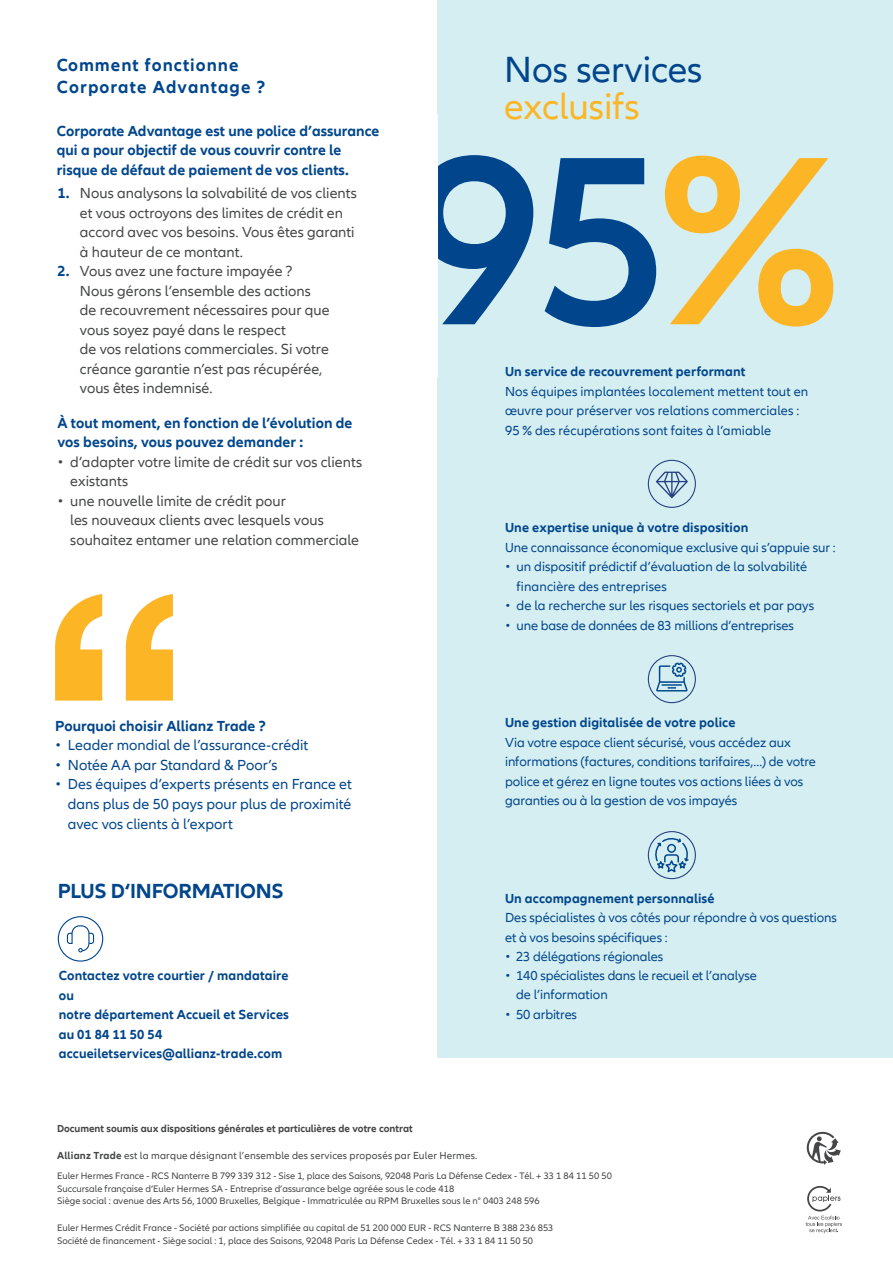
<style>
.page{position:relative;width:893px;height:1263px;background:#fff}
.page>*{position:absolute;margin:0;border:0;box-sizing:border-box;transform-origin:0 0}
.t1{font:600 249.15px "Allianz Neo";color:#01468c}
.t2{font:37.5px "Allianz Neo";color:#01468c}
.t3{font:37.5px "Allianz Neo";color:#fcb525}
.t4{font:700 21px "Allianz Neo";letter-spacing:-.01em;color:#01468c}
.t5{font:700 18px/21.6px "Allianz Neo";letter-spacing:.055em;color:#01468c}
.t6{font:15px/19.5px "Allianz Neo";letter-spacing:.005em;color:#454647}
.t7{font:700 15px/19.5px "Allianz Neo";letter-spacing:.005em;color:#01468c}
.t8{font:15px/19.5px "Allianz Neo";letter-spacing:.005em;color:#01468c;text-align:justify}
.t9{font:13.5px/19.5px "Allianz Neo";color:#01468c}
.t10{font:700 13.5px/19.5px "Allianz Neo";letter-spacing:.01em;color:#01468c}
.t11{font:10.5px "Allianz Neo";letter-spacing:.02em;color:#454647}
.t12{font:700 10.5px "Allianz Neo";color:#454647}
.t13{font:9.75px/12.6px "Allianz Neo";color:#454647}
.s1{font-style:inherit}
.s2{font-weight:700;color:#01468c}
.s3{color:#fcb525}
.s4{font-weight:700}
</style>
<div class="page">
<div style="left:438px;top:0;width:455px;height:1058px;background:#d5eef1"></div>
<svg style="left:67px;top:925px;width:27px;height:27px"></svg>
<div style="left:58px;top:916px;width:45px;height:46px;border:1px solid #01468c;border-radius:50%"></div>
<svg style="left:806px;top:1131px;width:35px;height:34px"></svg>
<svg style="left:806px;top:1186px;width:36px;height:47px"></svg>
<svg style="left:656px;top:472px;width:32px;height:26px"></svg>
<div style="left:648px;top:460px;width:48px;height:48px;border:1px solid #264082;border-radius:50%"></div>
<div style="left:648px;top:655px;width:48px;height:48px;border:1px solid #264082;border-radius:50%"></div>
<svg style="left:656px;top:662px;width:32px;height:29px"></svg>
<div style="left:648px;top:831px;width:48px;height:48px;border:1px solid #264082;border-radius:50%"></div>
<svg style="left:654px;top:837px;width:35px;height:35px"></svg>
<svg style="left:55px;top:594px;width:118px;height:107px"></svg>
<h3 class="t5" style="left:57px;top:55px;width:210px">Comment fonctionne<br><span class="s1">Corporate Advantage</span> ?</h3>
<p class="t7" style="left:57px;top:121px;width:324px"><span class="s1">Corporate Advantage</span> est une police d’assurance qui a pour objectif de vous couvrir contre le risque de défaut de paiement de vos clients.</p>
<p class="t6" style="left:80px;top:184px;width:279px;text-indent:-22px"><span class="s2">1.</span> Nous analysons la solvabilité de vos clients et vous octroyons des limites de crédit en accord avec vos besoins. Vous êtes garanti à hauteur de ce montant.</p>
<p class="t6" style="left:80px;top:262px;width:251px;text-indent:-22px"><span class="s2">2.</span> Vous avez une facture impayée ?<br>Nous gérons l‘ensemble des actions de recouvrement nécessaires pour que vous soyez payé dans le respect<br>de vos relations commerciales. Si votre créance garantie n’est pas récupérée, vous êtes indemnisé.</p>
<p class="t7" style="left:57px;top:413px;width:297px">À tout moment, en fonction de l’évolution de vos besoins, vous pouvez demander :</p>
<p class="t6" style="left:70px;top:453px;width:293px;text-indent:-13px">• d’adapter votre limite de crédit sur vos clients existants</p>
<p class="t6" style="left:70px;top:492px;width:290px;text-indent:-13px">• une nouvelle limite de crédit pour<br>les nouveaux clients avec lesquels vous souhaitez entamer une relation commerciale</p>
<p class="t7" style="left:55px;top:716px;width:212px">Pourquoi choisir Allianz Trade ?</p>
<p class="t8" style="left:55px;top:736px;width:255px">• Leader mondial de l’assurance-crédit</p>
<p class="t8" style="left:55px;top:756px;width:224px">• Notée AA par Standard &amp; Poor’s</p>
<p class="t8" style="left:68px;top:775px;width:286px;text-indent:-13px">• Des équipes d’experts présents en France et dans plus de 50 pays pour plus de proximité avec vos clients à l’export</p>
<h3 class="t4" style="left:58px;top:878px;width:227px">PLUS D‘INFORMATIONS</h3>
<p class="t10" style="left:59px;top:966px;width:232px">Contactez votre courtier / mandataire ou<br>notre département Accueil et Services au 01 84 11 50 54 accueiletservices@allianz-trade.com</p>
<h2 class="t2" style="left:504px;top:48px;width:200px">Nos services</h2>
<h2 class="t3" style="left:504px;top:85px;width:137px">exclusifs</h2>
<h1 class="t1" style="left:408px;top:98px;width:434px">95<span class="s3">%</span></h1>
<p class="t10" style="left:505px;top:362px;width:242px">Un service de recouvrement performant</p>
<p class="t9" style="left:505px;top:382px;width:305px">Nos équipes implantées localement mettent tout en œuvre pour préserver vos relations commerciales :<br>95 % des récupérations sont faites à l’amiable</p>
<p class="t10" style="left:505px;top:518px;width:245px">Une expertise unique à votre disposition</p>
<p class="t9" style="left:505px;top:538px;width:332px">Une connaissance économique exclusive qui s’appuie sur :</p>
<p class="t9" style="left:517px;top:557px;width:292px;text-indent:-12px">• un dispositif prédictif d’évaluation de la solvabilité financière des entreprises</p>
<p class="t9" style="left:505px;top:596px;width:311px">• de la recherche sur les risques sectoriels et par pays</p>
<p class="t9" style="left:505px;top:616px;width:290px">• une base de données de 83 millions d’entreprises</p>
<p class="t10" style="left:505px;top:713px;width:232px">Une gestion digitalisée de votre police</p>
<p class="t9" style="left:505px;top:733px;width:312px">Via votre espace client sécurisé, vous accédez aux informations (factures, conditions tarifaires,…) de votre police et gérez en ligne toutes vos actions liées à vos garanties ou à la gestion de vos impayés</p>
<p class="t10" style="left:505px;top:889px;width:211px">Un accompagnement personnalisé</p>
<p class="t9" style="left:505px;top:908px;width:334px">Des spécialistes à vos côtés pour répondre à vos questions et à vos besoins spécifiques :</p>
<p class="t9" style="left:505px;top:947px;width:160px">• 23 délégations régionales</p>
<p class="t9" style="left:516px;top:966px;width:242px;text-indent:-11px">• 140 spécialistes dans le recueil et l’analyse de l’information</p>
<p class="t9" style="left:505px;top:1005px;width:74px">• 50 arbitres</p>
<p class="t12" style="left:57px;top:1123px;width:357px">Document soumis aux dispositions générales et particulières de votre contrat</p>
<p class="t11" style="left:57px;top:1150px;width:422px"><span class="s4">Allianz Trade</span> est la marque désignant l’ensemble des services proposés par Euler Hermes.</p>
<p class="t13" style="left:57px;top:1170px;width:556px">Euler Hermes France - RCS Nanterre B 799 339 312 - Sise 1, place des Saisons, 92048 Paris La Défense Cedex - Tél. + 33 1 84 11 50 50<br>Succursale française d’Euler Hermes SA - Entreprise d’assurance belge agréée sous le code 418<br>Siège social : avenue des Arts 56, 1000 Bruxelles, Belgique - Immatriculée au RPM Bruxelles sous le n° 0403 248 596</p>
<p class="t13" style="left:57px;top:1222px;width:498px">Euler Hermes Crédit France - Société par actions simplifiée au capital de 51 200 000 EUR - RCS Nanterre B 388 236 853<br>Société de financement - Siège social : 1, place des Saisons, 92048 Paris La Défense Cedex - Tél. + 33 1 84 11 50 50</p>
</div>
